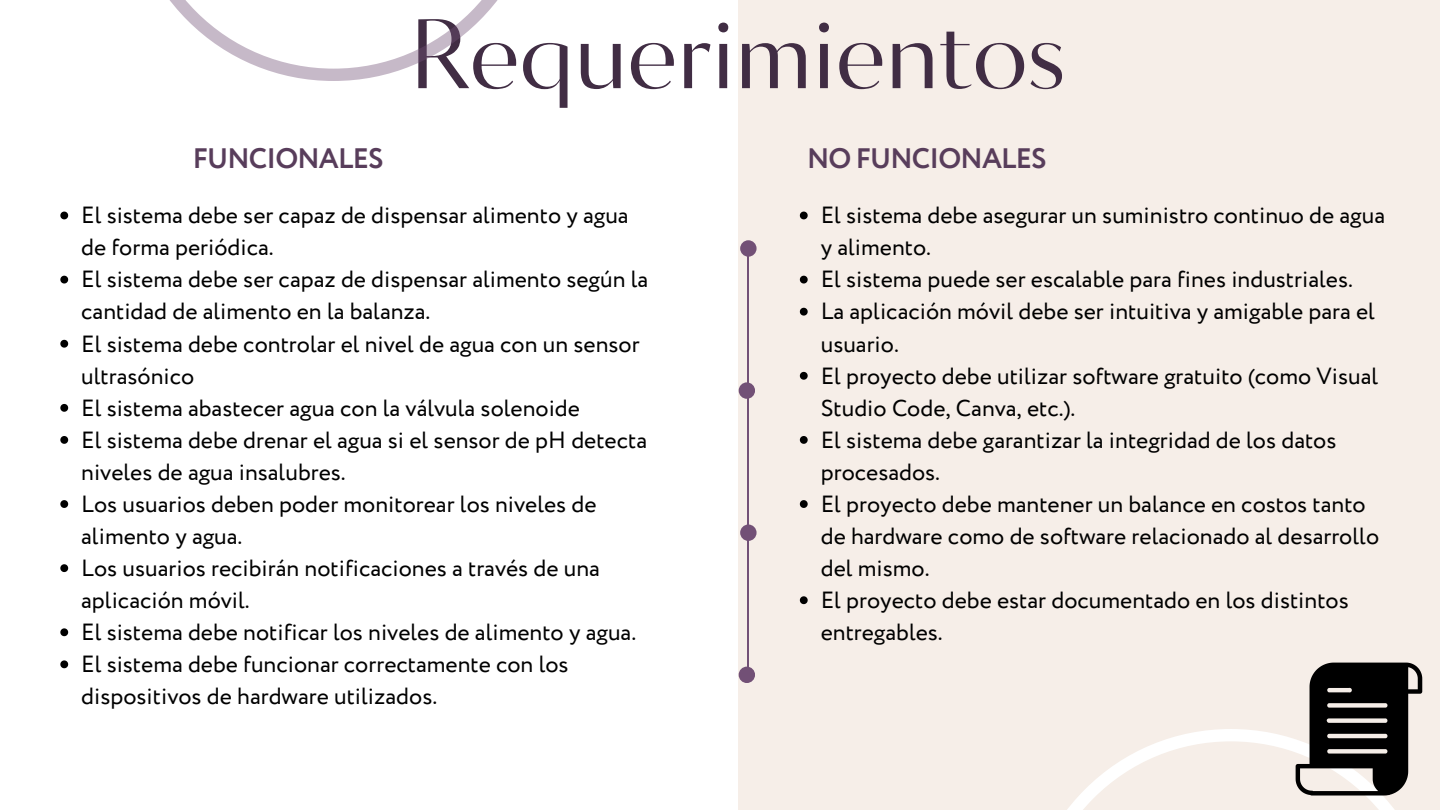
<style>
.page{position:relative;width:1440px;height:810px;background:#f6eee8}
.page>*{position:absolute;margin:0;border:0;box-sizing:border-box;transform-origin:0 0}
.t1{font:98.3px "Circe Contrast";color:#412d44}
.t2{font:700 28px "Circe";letter-spacing:-.03em;color:#583d5b}
.t3{font:23.3px/32.1px "Circe";color:#000}
</style>
<div class="page">
<hr style="left:747px;top:248px;width:1px;height:426px;background:#725076">
<div style="left:740px;top:240px;width:17px;height:17px;background:#725076;border-radius:50%"></div>
<div style="left:740px;top:525px;width:17px;height:16px;background:#725076;border-radius:50%"></div>
<div style="left:739px;top:382px;width:16px;height:17px;background:#725076;border-radius:50%"></div>
<div style="left:739px;top:667px;width:16px;height:16px;background:#725076;border-radius:50%"></div>
<div style="left:0;top:0;width:738px;height:810px;background:#fff"></div>
<svg style="left:1067px;top:729px;width:328px;height:81px"></svg>
<svg style="left:169px;top:0;width:329px;height:81px"></svg>
<svg style="left:1296px;top:663px;width:126px;height:133px"></svg>
<svg style="left:60px;top:212px;width:8px;height:7px"></svg>
<svg style="left:60px;top:276px;width:8px;height:8px"></svg>
<svg style="left:60px;top:340px;width:8px;height:8px"></svg>
<svg style="left:60px;top:404px;width:8px;height:8px"></svg>
<svg style="left:60px;top:436px;width:8px;height:8px"></svg>
<svg style="left:60px;top:500px;width:8px;height:8px"></svg>
<svg style="left:60px;top:564px;width:8px;height:8px"></svg>
<svg style="left:60px;top:628px;width:8px;height:8px"></svg>
<svg style="left:60px;top:660px;width:8px;height:8px"></svg>
<svg style="left:800px;top:212px;width:8px;height:7px"></svg>
<svg style="left:800px;top:276px;width:8px;height:8px"></svg>
<svg style="left:800px;top:308px;width:8px;height:8px"></svg>
<svg style="left:800px;top:372px;width:8px;height:8px"></svg>
<svg style="left:800px;top:436px;width:8px;height:8px"></svg>
<svg style="left:800px;top:500px;width:8px;height:8px"></svg>
<svg style="left:800px;top:596px;width:8px;height:8px"></svg>
<p class="t1" style="left:410px;top:-3px;width:657px">Requerimientos</p>
<p class="t2" style="left:193px;top:140px;width:192px">FUNCIONALES</p>
<p class="t2" style="left:807px;top:140px;width:241px">NO FUNCIONALES</p>
<p class="t3" style="left:81px;top:201px;width:549px">El sistema debe ser capaz de dispensar alimento y agua de forma periódica.</p>
<p class="t3" style="left:81px;top:265px;width:568px">El sistema debe ser capaz de dispensar alimento según la cantidad de alimento en la balanza.</p>
<p class="t3" style="left:81px;top:329px;width:560px">El sistema debe controlar el nivel de agua con un sensor ultrasónico</p>
<p class="t3" style="left:81px;top:393px;width:500px">El sistema abastecer agua con la válvula solenoide</p>
<p class="t3" style="left:81px;top:425px;width:567px">El sistema debe drenar el agua si el sensor de pH detecta niveles de agua insalubres.</p>
<p class="t3" style="left:81px;top:489px;width:517px">Los usuarios deben poder monitorear los niveles de alimento y agua.</p>
<h1 class="t3" style="left:81px;top:553px;width:520px">Los usuarios recibirán notificaciones a través de una aplicación móvil.</h1>
<h2 class="t3" style="left:81px;top:617px;width:556px">El sistema debe notificar los niveles de alimento y agua.</h2>
<h2 class="t3" style="left:81px;top:650px;width:489px">El sistema debe funcionar correctamente con los dispositivos de hardware utilizados.</h2>
<p class="t3" style="left:821px;top:201px;width:566px">El sistema debe asegurar un suministro continuo de agua y alimento.</p>
<p class="t3" style="left:821px;top:265px;width:534px">El sistema puede ser escalable para fines industriales.</p>
<p class="t3" style="left:821px;top:297px;width:556px">La aplicación móvil debe ser intuitiva y amigable para el usuario.</p>
<p class="t3" style="left:821px;top:361px;width:559px">El proyecto debe utilizar software gratuito (como Visual<br>Studio Code, Canva, etc.).</p>
<p class="t3" style="left:821px;top:425px;width:517px">El sistema debe garantizar la integridad de los datos procesados.</p>
<p class="t3" style="left:821px;top:489px;width:560px">El proyecto debe mantener un balance en costos tanto de hardware como de software relacionado al desarrollo del mismo.</p>
<p class="t3" style="left:821px;top:585px;width:530px">El proyecto debe estar documentado en los distintos entregables.</p>
</div>
